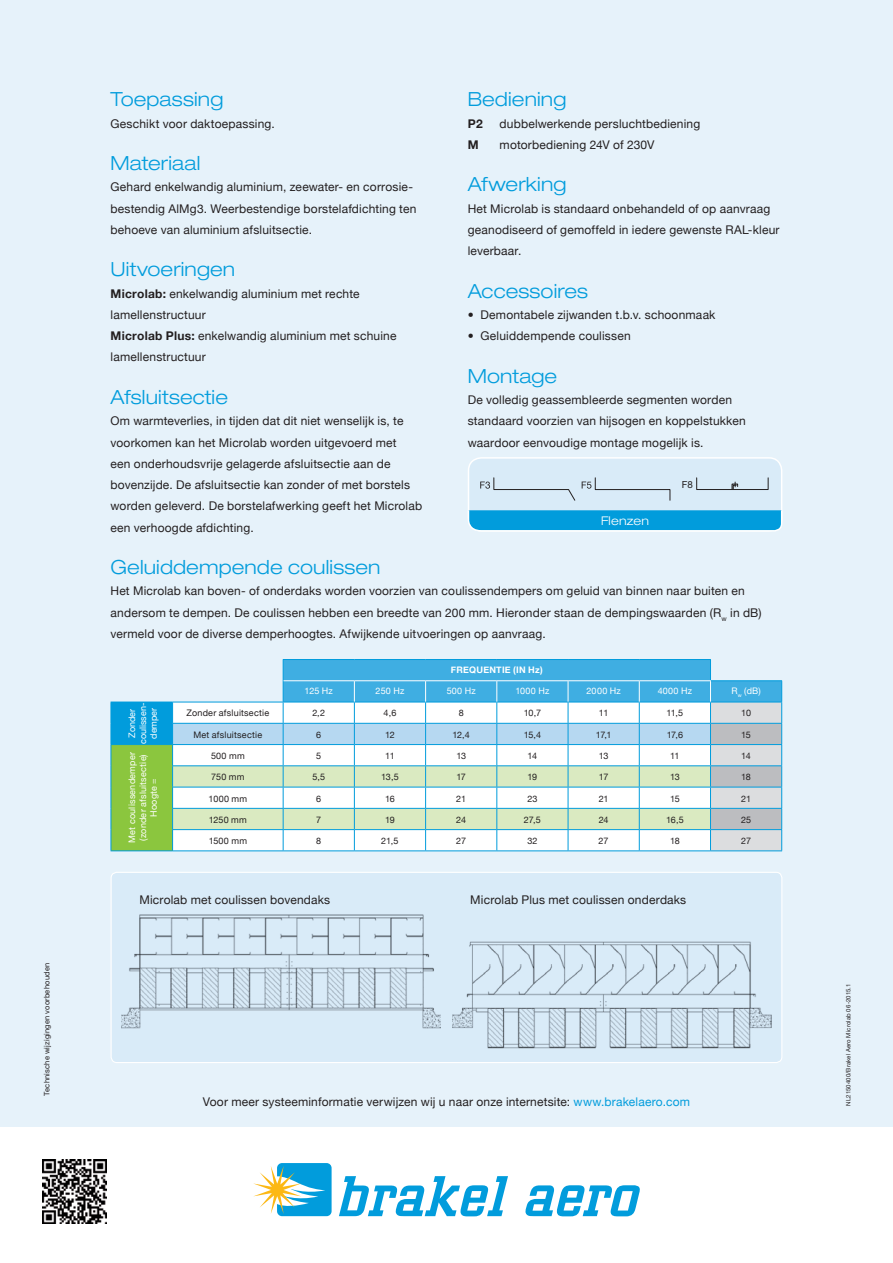
<style>
.page{position:relative;width:893px;height:1263px;background:#fff}
.page>*{position:absolute;margin:0;border:0;box-sizing:border-box;transform-origin:0 0}
.t1{font:300 expanded 19.5px "Helvetica Neue";letter-spacing:.005em;color:#019cdc}
.t2{font:12px/21.3px "Helvetica Neue";letter-spacing:.015em;color:#231f20}
.t3{font:300 expanded 12px "Helvetica Neue";letter-spacing:.02em;color:#fff}
.t4{font:700 12px "Helvetica Neue";color:#231f20}
.t5{font:9.75px "Helvetica Neue";color:#231f20}
.t6{font:9px "Helvetica Neue";letter-spacing:.015em;color:#231f20}
.t7{font:9px/10.8px "Helvetica Neue";letter-spacing:.02em;color:#fff;text-align:center}
.t8{font:9px/10.8px "Helvetica Neue";letter-spacing:-.005em;color:#fff;text-align:center}
.t9{font:700 9px "Helvetica Neue";letter-spacing:.025em;color:#fff}
.t10{font:7.5px "Helvetica Neue";letter-spacing:.025em;color:#231f20}
.t11{font:6px "Helvetica Neue";letter-spacing:.025em;color:#231f20}
.s1{font-weight:700}
.s2{color:#019cdc}
</style>
<div class="page">
<div style="left:0;top:0;width:893px;height:1127px;background:#e6f2fa"></div>
<img style="left:43px;top:1160px;width:63px;height:63px">
<svg style="left:253px;top:1163px;width:79px;height:53px"></svg>
<svg style="left:339px;top:1176px;width:169px;height:40px"></svg>
<svg style="left:525px;top:1185px;width:115px;height:31px"></svg>
<div style="left:111px;top:872px;width:671px;height:190px;background:#d9ebf8;border-radius:6px"></div>
<div style="left:111px;top:872px;width:671px;height:191px;border:1px solid #fff;border-radius:6px"></div>
<img style="left:121px;top:914px;width:319px;height:115px">
<img style="left:453px;top:941px;width:319px;height:108px">
<div style="left:468px;top:458px;width:314px;height:73px;background:#d9ebf8;border-radius:13px"></div>
<svg style="left:480px;top:477px;width:96px;height:24px"></svg>
<svg style="left:582px;top:477px;width:187px;height:24px"></svg>
<div style="left:468px;top:457px;width:314px;height:74px;border:2px solid #fff;border-radius:13px"></div>
<svg style="left:468px;top:509px;width:315px;height:23px;background:#25a9e0"></svg>
<div style="left:111px;top:702px;width:62px;height:42px;background:#019cdc"></div>
<div style="left:111px;top:744px;width:62px;height:107px;background:#8bc63e"></div>
<hr style="left:111px;top:744px;width:62px;height:1px;background:#019cdc">
<svg style="left:111px;top:745px;width:1px;height:105px"></svg>
<hr style="left:111px;top:850px;width:62px;height:1px;background:#019cdc">
<svg style="left:172px;top:659px;width:610px;height:192px;background:#bfe0e7"></svg>
<hr style="left:284px;top:680px;width:70px;height:1px;background:#fff">
<hr style="left:354px;top:680px;width:72px;height:1px;background:#fff">
<hr style="left:426px;top:680px;width:71px;height:1px;background:#fff">
<hr style="left:497px;top:680px;width:71px;height:1px;background:#fff">
<hr style="left:568px;top:680px;width:71px;height:1px;background:#fff">
<hr style="left:639px;top:680px;width:72px;height:1px;background:#fff">
<p class="t10" style="left:43px;top:1096px;width:134px;rotate:-90deg">Technische wijzigingen voorbehouden</p>
<h1 class="t1" style="left:111px;top:88px;width:114px">Toepassing</h1>
<p class="t2" style="left:111px;top:112px;width:166px">Geschikt voor daktoepassing.</p>
<h1 class="t1" style="left:111px;top:151px;width:91px">Materiaal</h1>
<p class="t2" style="left:111px;top:176px;width:307px">Gehard enkelwandig aluminium, zeewater- en corrosie&shy;bestendig AlMg3. Weerbestendige borstelafdichting ten behoeve van aluminium afsluitsectie.</p>
<h1 class="t1" style="left:111px;top:258px;width:126px">Uitvoeringen</h1>
<p class="t2" style="left:111px;top:283px;width:287px"><span class="s1">Microlab:</span> enkelwandig aluminium met rechte lamellenstructuur<br><span class="s1">Microlab Plus:</span> enkelwandig aluminium met schuine lamellenstructuur</p>
<h1 class="t1" style="left:111px;top:385px;width:119px">Afsluitsectie</h1>
<p class="t2" style="left:111px;top:410px;width:313px">Om warmteverlies, in tijden dat dit niet wenselijk is, te voorkomen kan het Microlab worden uitgevoerd met<br>een onderhoudsvrije gelagerde afsluitsectie aan de bovenzijde. De afsluitsectie kan zonder of met borstels worden geleverd. De borstelafwerking geeft het Microlab een verhoogde afdichting.</p>
<h1 class="t1" style="left:468px;top:88px;width:100px">Bediening</h1>
<p class="t4" style="left:468px;top:116px;width:16px">P2</p>
<p class="t2" style="left:500px;top:112px;width:202px">dubbelwerkende persluchtbediening</p>
<p class="t4" style="left:468px;top:137px;width:12px">M</p>
<p class="t2" style="left:500px;top:134px;width:156px">motorbediening 24V of 230V</p>
<h1 class="t1" style="left:468px;top:173px;width:100px">Afwerking</h1>
<p class="t2" style="left:468px;top:198px;width:313px">Het Microlab is standaard onbehandeld of op aanvraag geanodiseerd of gemoffeld in iedere gewenste RAL-kleur leverbaar.</p>
<h1 class="t1" style="left:468px;top:279px;width:122px">Accessoires</h1>
<p class="t2" style="left:468px;top:304px;width:249px">• Demontabele zijwanden t.b.v. schoonmaak</p>
<p class="t2" style="left:468px;top:325px;width:164px">• Geluiddempende coulissen</p>
<h1 class="t1" style="left:468px;top:364px;width:91px">Montage</h1>
<p class="t2" style="left:468px;top:389px;width:280px">De volledig geassembleerde segmenten worden standaard voorzien van hijsogen en koppelstukken waardoor eenvoudige montage mogelijk is.</p>
<p class="t3" style="left:601px;top:513px;width:50px">Flenzen</p>
<p class="t5" style="left:682px;top:479px;width:13px">F8</p>
<h1 class="t1" style="left:111px;top:555px;width:271px">Geluiddempende coulissen</h1>
<p class="t2" style="left:111px;top:580px;width:653px">Het Microlab kan boven- of onderdaks worden voorzien van coulissendempers om geluid van binnen naar buiten en andersom te dempen. De coulissen hebben een breedte van 200 mm. Hieronder staan de dempingswaarden (R<sub>w</sub> in dB) vermeld voor de diverse demperhoogtes. Afwijkende uitvoeringen op aanvraag.</p>
<p class="t9" style="left:451px;top:664px;width:93px">Frequentie (in Hz)</p>
<p class="t7" style="left:305px;top:685px;width:30px">125 Hz</p>
<p class="t7" style="left:376px;top:685px;width:30px">250 Hz</p>
<p class="t7" style="left:447px;top:685px;width:30px">500 Hz</p>
<p class="t7" style="left:515px;top:685px;width:35px">1000 Hz</p>
<p class="t7" style="left:586px;top:685px;width:36px">2000 Hz</p>
<p class="t7" style="left:658px;top:685px;width:36px">4000 Hz</p>
<p class="t7" style="left:731px;top:685px;width:31px">R<sub>w</sub> (dB)</p>
<p class="t8" style="left:127px;top:744px;width:42px;rotate:-90deg">Zonder coulissen&shy;demper</p>
<p class="t6" style="left:187px;top:707px;width:84px">Zonder afsluitsectie</p>
<p class="t6" style="left:312px;top:707px;width:14px">2,2</p>
<p class="t6" style="left:384px;top:707px;width:14px">4,6</p>
<p class="t6" style="left:459px;top:707px;width:7px">8</p>
<p class="t6" style="left:524px;top:707px;width:19px">10,7</p>
<p class="t6" style="left:599px;top:707px;width:11px">11</p>
<p class="t6" style="left:666px;top:707px;width:18px">11,5</p>
<p class="t6" style="left:741px;top:707px;width:11px">10</p>
<p class="t6" style="left:194px;top:729px;width:70px">Met afsluitsectie</p>
<p class="t6" style="left:316px;top:729px;width:7px">6</p>
<p class="t6" style="left:385px;top:729px;width:11px">12</p>
<p class="t6" style="left:453px;top:729px;width:19px">12,4</p>
<p class="t6" style="left:524px;top:729px;width:19px">15,4</p>
<p class="t6" style="left:596px;top:729px;width:17px">17,1</p>
<p class="t6" style="left:667px;top:729px;width:18px">17,6</p>
<p class="t6" style="left:741px;top:729px;width:11px">15</p>
<p class="t7" style="left:127px;top:843px;width:92px;rotate:-90deg">Met coulissendemper (zonder afsluitsectie)<br>Hoogte =</p>
<p class="t6" style="left:211px;top:750px;width:35px">500 mm</p>
<p class="t6" style="left:316px;top:750px;width:7px">5</p>
<p class="t6" style="left:385px;top:750px;width:11px">11</p>
<p class="t6" style="left:456px;top:750px;width:11px">13</p>
<p class="t6" style="left:528px;top:750px;width:11px">14</p>
<p class="t6" style="left:599px;top:750px;width:11px">13</p>
<p class="t6" style="left:670px;top:750px;width:11px">11</p>
<p class="t6" style="left:741px;top:750px;width:11px">14</p>
<p class="t6" style="left:211px;top:772px;width:35px">750 mm</p>
<p class="t6" style="left:312px;top:772px;width:14px">5,5</p>
<p class="t6" style="left:381px;top:772px;width:19px">13,5</p>
<p class="t6" style="left:456px;top:772px;width:11px">17</p>
<p class="t6" style="left:528px;top:772px;width:11px">19</p>
<p class="t6" style="left:599px;top:772px;width:11px">17</p>
<p class="t6" style="left:670px;top:772px;width:11px">13</p>
<p class="t6" style="left:741px;top:772px;width:11px">18</p>
<p class="t6" style="left:209px;top:793px;width:40px">1000 mm</p>
<p class="t6" style="left:316px;top:793px;width:7px">6</p>
<p class="t6" style="left:385px;top:793px;width:11px">16</p>
<p class="t6" style="left:456px;top:793px;width:11px">21</p>
<p class="t6" style="left:527px;top:793px;width:12px">23</p>
<p class="t6" style="left:599px;top:793px;width:11px">21</p>
<p class="t6" style="left:670px;top:793px;width:11px">15</p>
<p class="t6" style="left:741px;top:793px;width:11px">21</p>
<p class="t6" style="left:209px;top:814px;width:40px">1250 mm</p>
<p class="t6" style="left:316px;top:814px;width:7px">7</p>
<p class="t6" style="left:385px;top:814px;width:11px">19</p>
<p class="t6" style="left:456px;top:814px;width:11px">24</p>
<p class="t6" style="left:524px;top:814px;width:18px">27,5</p>
<p class="t6" style="left:599px;top:814px;width:11px">24</p>
<p class="t6" style="left:666px;top:814px;width:19px">16,5</p>
<p class="t6" style="left:741px;top:814px;width:12px">25</p>
<p class="t6" style="left:209px;top:836px;width:40px">1500 mm</p>
<p class="t6" style="left:316px;top:836px;width:7px">8</p>
<p class="t6" style="left:381px;top:836px;width:19px">21,5</p>
<p class="t6" style="left:456px;top:836px;width:12px">27</p>
<p class="t6" style="left:527px;top:836px;width:12px">32</p>
<p class="t6" style="left:599px;top:836px;width:12px">27</p>
<p class="t6" style="left:670px;top:836px;width:11px">18</p>
<p class="t6" style="left:741px;top:836px;width:12px">27</p>
<p class="t2" style="left:139px;top:889px;width:192px">Microlab met coulissen bovendaks</p>
<p class="t2" style="left:470px;top:889px;width:217px">Microlab Plus met coulissen onderdaks</p>
<p class="t2" style="left:203px;top:1090px;width:489px">Voor meer systeeminformatie verwijzen wij u naar onze internetsite: <span class="s2">www.brakelaero.com</span></p>
<p class="t11" style="left:845px;top:1106px;width:123px;rotate:-90deg">NL2150400/Brakel Aero Microlab 06-2015.1</p>
</div>
